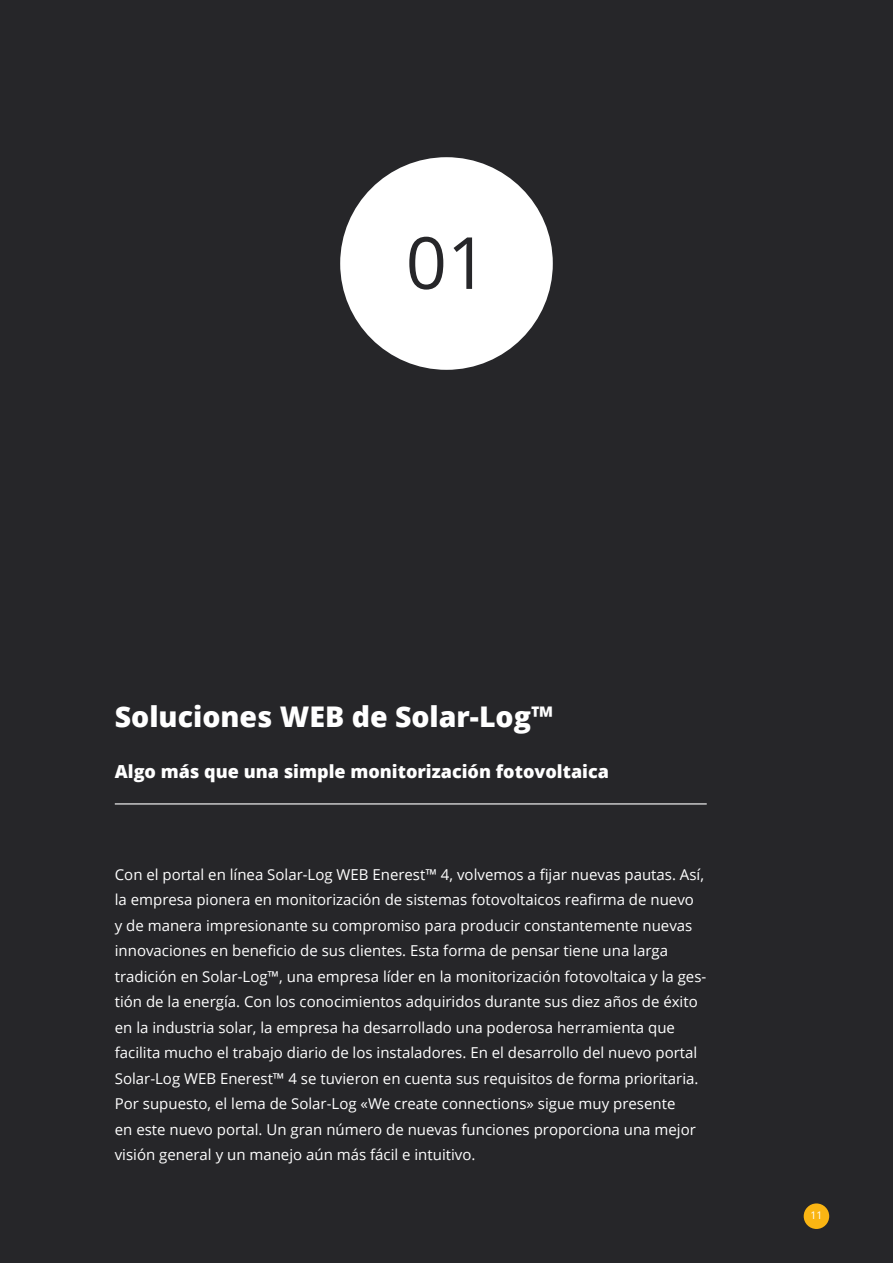
<style>
.page{position:relative;width:893px;height:1263px;background:#262629}
.page>*{position:absolute;margin:0;border:0;box-sizing:border-box;transform-origin:0 0}
.t1{font:72px "Open Sans";color:#262629}
.t2{font:800 28.5px "Open Sans";color:#fff}
.t3{font:800 18px "Open Sans";color:#fff}
.t4{font:15px/25.5px "Open Sans";color:#fff}
.t5{font:10.5px "Open Sans";color:#fff}
</style>
<div class="page">
<div style="left:804px;top:1203px;width:25px;height:26px;background:#fab513;border-radius:50%"></div>
<div style="left:340px;top:157px;width:213px;height:213px;background:#fff;border-radius:50%"></div>
<hr style="left:115px;top:803px;width:592px;height:1px;background:#fff">
<h1 class="t1" style="left:406px;top:213px;width:84px">01</h1>
<h2 class="t2" style="left:115px;top:695px;width:440px">Soluciones WEB de Solar-Log™</h2>
<p class="t3" style="left:115px;top:758px;width:496px">Algo más que una simple monitorización fotovoltaica</p>
<p class="t4" style="left:115px;top:861px;width:593px">Con el portal en línea Solar-Log WEB Enerest™ 4, volvemos a fijar nuevas pautas. Así, la empresa pionera en monitorización de sistemas fotovoltaicos reafirma de nuevo<br>y de manera impresionante su compromiso para producir constantemente nuevas innovaciones en beneficio de sus clientes. Esta forma de pensar tiene una larga tradición en Solar-Log™, una empresa líder en la monitorización fotovoltaica y la ges&shy;tión de la energía. Con los conocimientos adquiridos durante sus diez años de éxito en la industria solar, la empresa ha desarrollado una poderosa herramienta que facilita mucho el trabajo diario de los instaladores. En el desarrollo del nuevo portal Solar-Log WEB Enerest™ 4 se tuvieron en cuenta sus requisitos de forma prioritaria.<br>Por supuesto, el lema de Solar-Log «We create connections» sigue muy presente<br>en este nuevo portal. Un gran número de nuevas funciones proporciona una mejor visión general y un manejo aún más fácil e intuitivo.</p>
<p class="t5" style="left:810px;top:1208px;width:14px">11</p>
</div>
